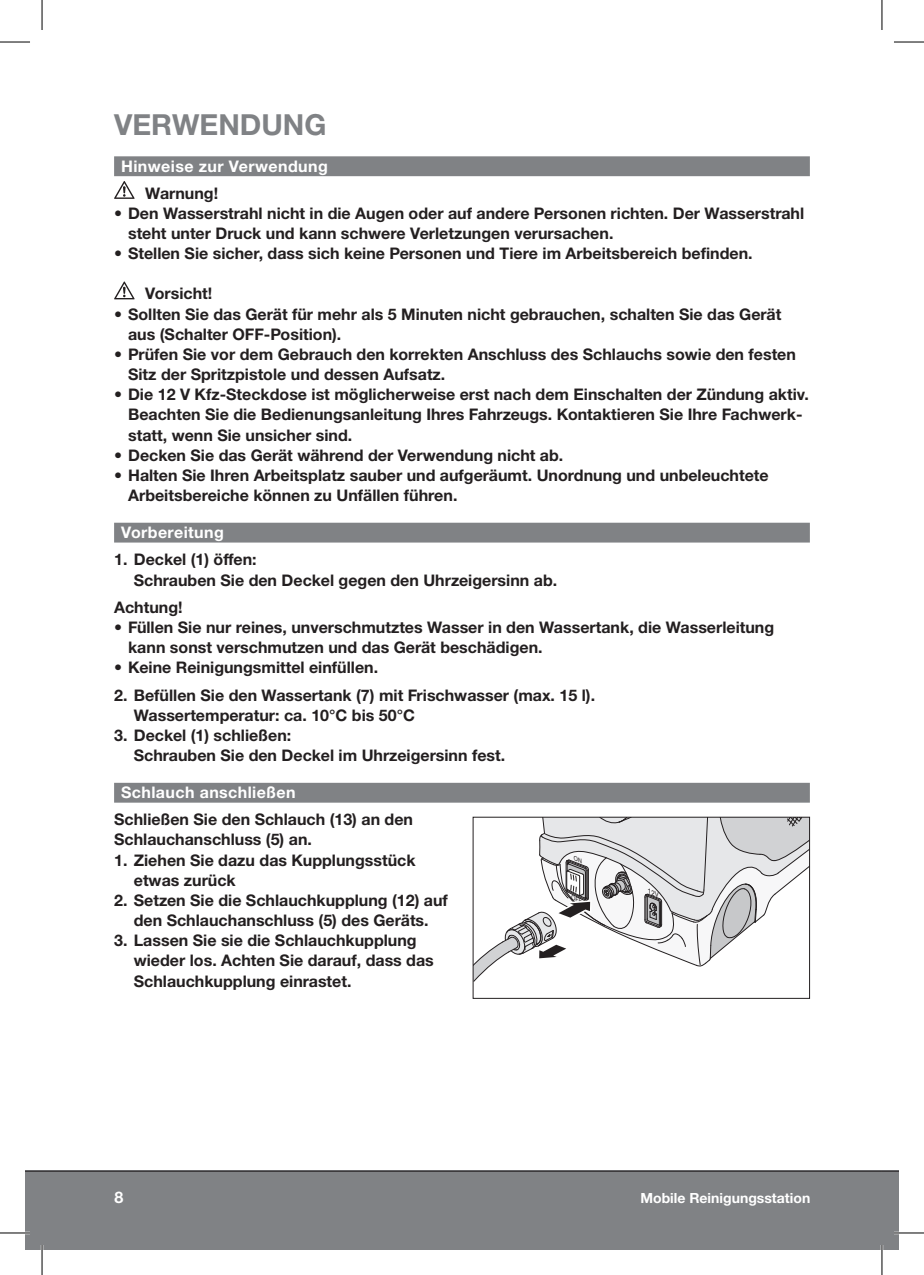
<style>
.page{position:relative;width:924px;height:1275px;background:#fff}
.page>*{position:absolute;margin:0;border:0;box-sizing:border-box;transform-origin:0 0}
.t1{font:700 29px "Helvetica Neue LTW1 G";color:#808285}
.t2{font:700 16px/20.2px "Helvetica Neue LTW1 G";color:#231f20}
.t3{font:700 16px "Helvetica Neue LTW1 G";letter-spacing:.025em;color:#fff}
.t4{font:700 14px "Helvetica Neue LTW1 G";color:#fff}
</style>
<div class="page">
<div style="left:25px;top:1170px;width:17px;height:80px;background:#808285"></div>
<div style="left:42px;top:1170px;width:856px;height:80px;background:#808285"></div>
<hr style="left:25px;top:1170px;width:856px;height:1px;background:#231f20">
<svg style="left:881px;top:1170px;width:17px;height:1px"></svg>
<div style="left:114px;top:156px;width:695px;height:20px;background:#808285"></div>
<div style="left:114px;top:523px;width:695px;height:19px;background:#808285"></div>
<div style="left:114px;top:783px;width:695px;height:19px;background:#808285"></div>
<svg style="left:114px;top:181px;width:20px;height:18px"></svg>
<svg style="left:114px;top:281px;width:20px;height:18px"></svg>
<hr style="left:0;top:1231px;width:30px;height:3px;background:#fff">
<hr style="left:893px;top:1231px;width:30px;height:3px;background:#fff">
<hr style="left:41px;top:1245px;width:2px;height:30px;background:#fff">
<hr style="left:880px;top:1245px;width:2px;height:30px;background:#fff">
<hr style="left:0;top:42px;width:30px;height:1px;background:#000">
<hr style="left:893px;top:42px;width:30px;height:1px;background:#000">
<hr style="left:0;top:1232px;width:30px;height:1px;background:#000">
<hr style="left:893px;top:1232px;width:30px;height:1px;background:#000">
<hr style="left:42px;top:0;width:1px;height:30px;background:#000">
<hr style="left:42px;top:1245px;width:1px;height:30px;background:#000">
<hr style="left:881px;top:0;width:1px;height:30px;background:#000">
<hr style="left:881px;top:1245px;width:1px;height:30px;background:#000">
<svg style="left:473px;top:817px;width:336px;height:165px"></svg>
<h1 class="t1" style="left:114px;top:106px;width:209px">Verwendung</h1>
<p class="t3" style="left:121px;top:156px;width:208px">Hinweise zur Verwendung</p>
<p class="t2" style="left:145px;top:183px;width:74px">Warnung!</p>
<p class="t2" style="left:128px;top:203px;width:677px;text-indent:-14px">• Den Wasserstrahl nicht in die Augen oder auf andere Personen richten. Der Wasserstrahl steht unter Druck und kann schwere Verletzungen verursachen.</p>
<p class="t2" style="left:114px;top:243px;width:639px">• Stellen Sie sicher, dass sich keine Personen und Tiere im Arbeitsbereich befinden.</p>
<p class="t2" style="left:145px;top:283px;width:68px">Vorsicht!</p>
<p class="t2" style="left:128px;top:304px;width:654px;text-indent:-14px">• Sollten Sie das Gerät für mehr als 5 Minuten nicht gebrauchen, schalten Sie das Gerät aus (Schalter OFF-Position).</p>
<p class="t2" style="left:128px;top:344px;width:669px;text-indent:-14px">• Prüfen Sie vor dem Gebrauch den korrekten Anschluss des Schlauchs sowie den festen<br>Sitz der Spritzpistole und dessen Aufsatz.</p>
<p class="t2" style="left:128px;top:384px;width:682px;text-indent:-14px">• Die 12 V Kfz-Steckdose ist möglicherweise erst nach dem Einschalten der Zündung aktiv.<br>Beachten Sie die Bedienungsanleitung Ihres Fahrzeugs. Kontaktieren Sie Ihre Fachwerk&shy;statt, wenn Sie unsicher sind.</p>
<p class="t2" style="left:114px;top:445px;width:450px">• Decken Sie das Gerät während der Verwendung nicht ab.</p>
<p class="t2" style="left:128px;top:465px;width:641px;text-indent:-14px">• Halten Sie Ihren Arbeitsplatz sauber und aufgeräumt. Unordnung und unbeleuchtete<br>Arbeitsbereiche können zu Unfällen führen.</p>
<p class="t3" style="left:121px;top:523px;width:104px">Vorbereitung</p>
<p class="t2" style="left:134px;top:549px;width:425px;text-indent:-20px">1. Deckel (1) öffen:<br>Schrauben Sie den Deckel gegen den Uhrzeigersinn ab.</p>
<p class="t2" style="left:114px;top:597px;width:70px">Achtung!</p>
<p class="t2" style="left:128px;top:617px;width:647px;text-indent:-14px">• Füllen Sie nur reines, unverschmutztes Wasser in den Wassertank, die Wasserleitung kann sonst verschmutzen und das Gerät beschädigen.</p>
<p class="t2" style="left:114px;top:657px;width:265px">• Keine Reinigungsmittel einfüllen.</p>
<p class="t2" style="left:134px;top:685px;width:462px;text-indent:-20px">2. Befüllen Sie den Wassertank (7) mit Frischwasser (max. 15 l).<br>Wassertemperatur: ca. 10°C bis 50°C</p>
<p class="t2" style="left:134px;top:725px;width:373px;text-indent:-20px">3. Deckel (1) schließen:<br>Schrauben Sie den Deckel im Uhrzeigersinn fest.</p>
<p class="t3" style="left:121px;top:783px;width:176px">Schlauch anschließen</p>
<p class="t2" style="left:114px;top:809px;width:300px">Schließen Sie den Schlauch (13) an den<br>Schlauchanschluss (5) an.</p>
<p class="t2" style="left:134px;top:849px;width:283px;text-indent:-20px">1. Ziehen Sie dazu das Kupplungsstück etwas zurück</p>
<p class="t2" style="left:114px;top:890px;width:335px;text-align:center">2. Setzen Sie die Schlauchkupplung (12) auf den Schlauchanschluss (5) des Geräts.</p>
<p class="t2" style="left:134px;top:930px;width:301px;text-indent:-20px">3. Lassen Sie sie die Schlauchkupplung wieder los. Achten Sie darauf, dass das<br>Schlauchkupplung einrastet.</p>
<p class="t3" style="left:114px;top:1187px;width:10px">8</p>
<p class="t4" style="left:640px;top:1189px;width:171px">Mobile Reinigungsstation</p>
</div>
